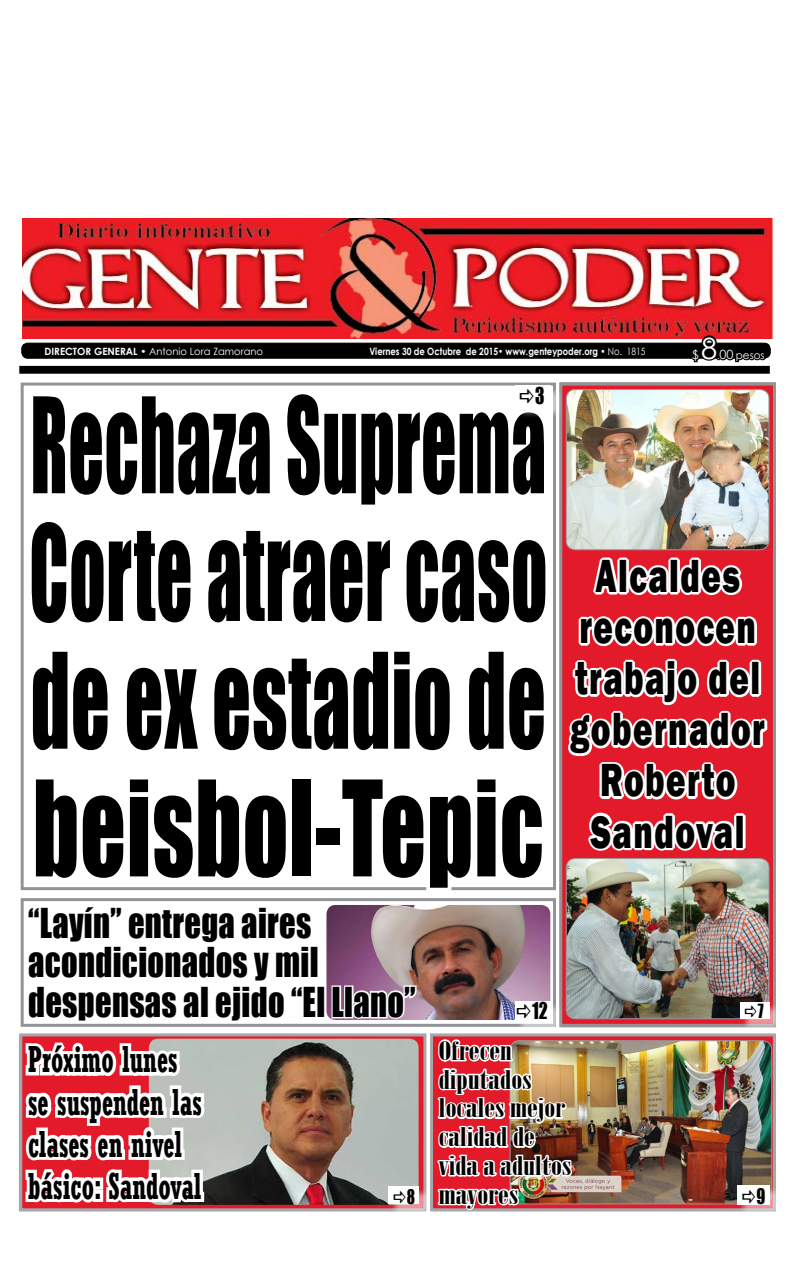
<style>
.page{position:relative;width:792px;height:1276px;background:#fff}
.page>*{position:absolute;margin:0;border:0;box-sizing:border-box;transform-origin:0 0}
.t1{font:122.6px/127.7px "Impact";letter-spacing:.01em;color:#000;text-align:justify;scale:.57 1}
.t2{font:800 47.8px/51.1px "Franklin Gothic";letter-spacing:.045em;color:#000;text-align:center;scale:.69 1}
.t3{font:37.9px/39.4px "Impact";letter-spacing:.01em;color:#000;scale:.86 1}
.t4{font:700 condensed 37px/42.1px "Rockwell";color:#000;scale:.7 1}
.t5{font:29.4px "Century Gothic";color:#fff}
.t6{font:25.7px/28.8px "Onyx";color:#000;scale:1.56 1}
.t7{font:21.3px "Impact";color:#000;scale:.83 1}
.t8{font:19.7px "Impact";color:#000;scale:.83 1}
.t9{font:18.6px "Impact";color:#000;scale:.83 1}
.t10{font:18px "Impact";color:#000;scale:.83 1}
.t11{font:12.1px "Century Gothic";color:#fff}
.t12{font:10.5px "Century Gothic";color:#fff}
.t13{font:700 10px "Century Gothic";color:#fff;scale:.84 1}
.t14{font:10px "Century Gothic";color:#fff}
.s1{font-weight:700}
.s2{font-weight:400}
.s3{font-size:8.3px}
.s4{font-size:12.8px}
</style>
<div class="page">
<div style="left:19px;top:366px;width:751px;height:8px;background:#000"></div>
<img style="left:22px;top:218px;width:751px;height:120px">
<div style="left:22px;top:343px;width:748px;height:15px;background:#000;border-radius:6px"></div>
<div style="left:21px;top:343px;width:750px;height:16px;border:1px solid #000;border-radius:6px"></div>
<svg style="left:689px;top:333px;width:79px;height:30px"></svg>
<svg style="left:563px;top:386px;width:209px;height:642px;background:#de2331"></svg>
<div style="left:21px;top:898px;width:535px;height:128px;border:3px solid #919396"></div>
<div style="left:559px;top:382px;width:217px;height:644px;border:3px solid #919396"></div>
<img style="left:566px;top:389px;width:203px;height:161px">
<div style="left:566px;top:389px;width:203px;height:161px;border:1px solid #999b9e;border-radius:9px"></div>
<img style="left:566px;top:864px;width:201px;height:154px">
<div style="left:566px;top:858px;width:203px;height:161px;border:1px solid #999b9e;border-radius:9px"></div>
<svg style="left:589px;top:555px;width:157px;height:44px"></svg>
<svg style="left:565px;top:612px;width:205px;height:252px"></svg>
<div style="left:734px;top:813px;width:12px;height:37px;border:5px solid #fff"></div>
<div style="left:741px;top:1003px;width:41px;height:28px;background:#fff;opacity:.53"></div>
<div style="left:740px;top:1002px;width:29px;height:17px;background:#fff"></div>
<svg style="left:24px;top:887px;width:528px;height:4px;background:#afb1b3"></svg>
<svg style="left:19px;top:1033px;width:408px;height:179px;background:#c07179"></svg>
<svg style="left:430px;top:1033px;width:346px;height:179px;background:#c46a72"></svg>
<img style="left:210px;top:1038px;width:209px;height:166px">
<img style="left:326px;top:905px;width:224px;height:115px">
<img style="left:574px;top:1040px;width:198px;height:162px">
<div style="left:510px;top:1040px;width:262px;height:164px;border:1px solid #999b9e;border-radius:9px"></div>
<div style="left:390px;top:1188px;width:42px;height:28px;background:#fff;opacity:.53"></div>
<div style="left:389px;top:1186px;width:30px;height:18px;background:#fff"></div>
<div style="left:738px;top:1186px;width:44px;height:30px;background:#fff;opacity:.53"></div>
<div style="left:737px;top:1185px;width:33px;height:19px;background:#fff"></div>
<svg style="left:20px;top:1038px;width:190px;height:174px"></svg>
<img style="left:436px;top:1026px;width:138px;height:186px">
<div style="left:517px;top:1002px;width:46px;height:31px;background:#fff;opacity:.53"></div>
<div style="left:515px;top:1001px;width:35px;height:20px;background:#fff"></div>
<svg style="left:25px;top:1022px;width:293px;height:1px"></svg>
<svg style="left:330px;top:984px;width:89px;height:36px"></svg>
<div style="left:517px;top:387px;width:46px;height:31px;background:#fff;opacity:.53"></div>
<svg style="left:23px;top:385px;width:530px;height:247px"></svg>
<p class="t5" style="left:701px;top:327px;width:18px">8</p>
<p class="t14" style="left:45px;top:344px;width:220px"><span class="s1">DIRECTOR GENERAL •</span> Antonio Lora Zamorano</p>
<p class="t13" style="left:369px;top:344px;width:330px">Viernes 30 de Octubre de 2015• www.genteypoder.org • <span class="s2">No. 1815</span></p>
<p class="t11" style="left:692px;top:346px;width:8px">$</p>
<p class="t12" style="left:717px;top:347px;width:49px"><span class="s3">.</span><span class="s4">00</span> pesos</p>
<p class="t7" style="left:535px;top:379px;width:13px">3</p>
<h1 class="t1" style="left:29px;top:378px;width:911px">Rechaza Suprema Corte atraer caso de ex estadio de beisbol-Tepic</h1>
<p class="t3" style="left:28px;top:902px;width:452px">“Layín” entrega aires acondicionados y mil despensas al ejido “El Llano”</p>
<p class="t7" style="left:532px;top:994px;width:20px">12</p>
<p class="t2" style="left:571px;top:550px;width:283px">Alcaldes reconocen trabajo del gobernador<br>Roberto<br>Sandoval</p>
<p class="t10" style="left:758px;top:996px;width:9px">7</p>
<p class="t4" style="left:28px;top:1038px;width:250px">Próximo lunes se suspenden las clases en nivel básico: Sandoval</p>
<p class="t6" style="left:439px;top:1036px;width:86px">Ofrecen diputados locales mejor calidad de vida a adultos mayores</p>
<p class="t9" style="left:407px;top:1182px;width:11px">8</p>
<p class="t8" style="left:756px;top:1181px;width:12px">9</p>
</div>
